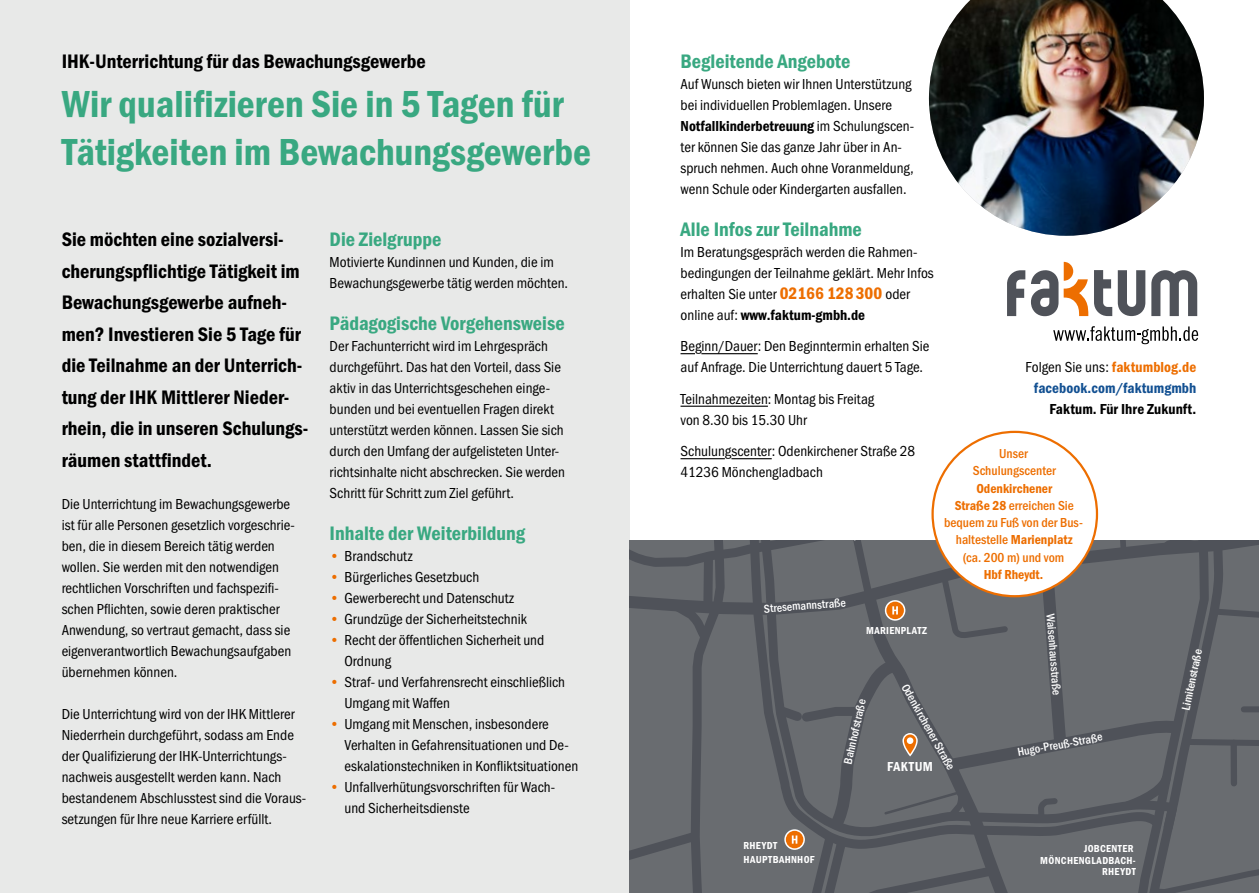
<style>
.page{position:relative;width:1259px;height:893px;background:#fff}
.page>*{position:absolute;margin:0;border:0;box-sizing:border-box;transform-origin:0 0}
.t1{font:39px/48.8px "Franklin Gothic URW Con Dem";color:#39a881}
.Precopy{font:20.25px/31.5px "Franklin Gothic URW Con Dem";color:#000}
.Copy{font:20.25px "Franklin Gothic URW Con Dem";color:#39a881}
.Precopy-2{font:20.25px "Franklin Gothic URW Con Dem";color:#39a881}
.Precopy-3{font:15px/21px "Franklin Gothic URW Con Boo";color:#000}
.Copy-2{font:15px/21px "Franklin Gothic URW Con Boo";color:#000}
.Copy-3{font:15px/21px "Franklin Gothic URW Con Dem";letter-spacing:.005em;color:#125092;text-align:right}
.Störer{font:500 13.5px/17.2px "Franklin Gothic URW Con";color:#ed6e00;text-align:center}
.t2{font:13.5px "Franklin Gothic URW Con Dem";letter-spacing:.03em;color:#fff}
.t3{font:500 12px "Franklin Gothic URW Con";color:#fff}
.t4{font:10.5px/11.4px "Franklin Gothic URW Con Dem";letter-spacing:.03em;color:#fff}
.s1{font-family:"Franklin Gothic URW Con Dem";color:#ed6e00}
.s2{font-family:"Franklin Gothic URW Con Dem"}
.s3{font-family:"Franklin Gothic URW Con Dem";font-size:17.25px;color:#ed6e00}
.s4{font-family:"Franklin Gothic URW Con Boo";color:#000}
.s5{color:#ed6e00}
.s6{color:#000}
.s7{font-family:"Franklin Gothic URW Con Dem";font-weight:400}
</style>
<div class="page">
<div style="left:0;top:0;width:629px;height:893px;background:#e8e9e8"></div>
<svg style="left:680px;top:353px;width:15px;height:1px"></svg>
<hr style="left:701px;top:353px;width:57px;height:1px;background:#000">
<hr style="left:680px;top:406px;width:88px;height:1px;background:#000">
<hr style="left:680px;top:458px;width:45px;height:1px;background:#000">
<hr style="left:731px;top:458px;width:40px;height:1px;background:#000">
<svg style="left:1007px;top:270px;width:18px;height:46px"></svg>
<svg style="left:1151px;top:270px;width:46px;height:46px"></svg>
<svg style="left:1094px;top:270px;width:51px;height:46px"></svg>
<svg style="left:1031px;top:262px;width:57px;height:54px"></svg>
<svg style="left:1053px;top:326px;width:145px;height:18px"></svg>
<img style="left:929px;top:0;width:275px;height:236px">
<svg style="left:629px;top:540px;width:630px;height:353px;background:#64666a"></svg>
<div style="left:932px;top:432px;width:165px;height:164px;background:#fff;border-radius:50%"></div>
<p class="Precopy" style="left:62px;top:44px;width:365px">IHK-Unterrichtung für das Bewachungsgewerbe</p>
<p class="t1" style="left:62px;top:77px;width:531px">Wir qualifizieren Sie in 5 Tagen für<br>Tätigkeiten im Bewachungsgewerbe</p>
<p class="Precopy" style="left:62px;top:223px;width:248px">Sie möchten eine sozialversi&shy;cherungspflichtige Tätigkeit im<br>Bewachungsgewerbe aufneh&shy;men? Investieren Sie 5 Tage für die Teilnahme an der Unterrich&shy;tung der IHK Mittlerer Nieder&shy;rhein, die in unseren Schulungs&shy;räumen stattfindet.</p>
<p class="Precopy-3" style="left:62px;top:493px;width:235px">Die Unterrichtung im Bewachungsgewerbe ist für alle Personen gesetzlich vorgeschrie&shy;ben, die in diesem Bereich tätig werden wollen. Sie werden mit den notwendigen rechtlichen Vorschriften und fachspezifi&shy;schen Pflichten, sowie deren praktischer Anwendung, so vertraut gemacht, dass sie eigenverantwortlich Bewachungsaufgaben übernehmen können.</p>
<p class="Precopy-3" style="left:62px;top:703px;width:246px">Die Unterrichtung wird von der IHK Mittlerer Niederrhein durchgeführt, sodass am Ende der Qualifizierung der IHK-Unterrichtungs&shy;nachweis ausgestellt werden kann. Nach bestandenem Abschlusstest sind die Voraus&shy;setzungen für Ihre neue Karriere erfüllt.</p>
<p class="Precopy-2" style="left:330px;top:226px;width:113px">Die Zielgruppe</p>
<p class="Precopy-3" style="left:330px;top:252px;width:240px">Motivierte Kundinnen und Kunden, die im<br>Bewachungsgewerbe tätig werden möchten.</p>
<p class="Copy" style="left:330px;top:310px;width:237px">Pädagogische Vorgehensweise</p>
<p class="Copy-2" style="left:330px;top:336px;width:237px">Der Fachunterricht wird im Lehrgespräch durchgeführt. Das hat den Vorteil, dass Sie aktiv in das Unterrichtsgeschehen einge&shy;bunden und bei eventuellen Fragen direkt unterstützt werden können. Lassen Sie sich durch den Umfang der aufgelisteten Unter&shy;richtsinhalte nicht abschrecken. Sie werden Schritt für Schritt zum Ziel geführt.</p>
<p class="Copy" style="left:330px;top:520px;width:197px">Inhalte der Weiterbildung</p>
<p class="Precopy-3" style="left:330px;top:546px;width:84px"><span class="s1">•</span> Brandschutz</p>
<p class="Precopy-3" style="left:330px;top:567px;width:151px"><span class="s1">•</span> Bürgerliches Gesetzbuch</p>
<p class="Precopy-3" style="left:330px;top:588px;width:186px"><span class="s1">•</span> Gewerberecht und Datenschutz</p>
<p class="Precopy-3" style="left:330px;top:609px;width:199px"><span class="s1">•</span> Grundzüge der Sicherheitstechnik</p>
<p class="Precopy-3" style="left:344px;top:630px;width:201px;text-indent:-15px"><span class="s1">•</span> Recht der öffentlichen Sicherheit und<br>Ordnung</p>
<p class="Precopy-3" style="left:344px;top:672px;width:222px;text-indent:-15px"><span class="s1">•</span> Straf- und Verfahrensrecht einschließlich<br>Umgang mit Waffen</p>
<p class="Precopy-3" style="left:344px;top:714px;width:235px;text-indent:-15px"><span class="s1">•</span> Umgang mit Menschen, insbesondere<br>Verhalten in Gefahrensituationen und De&shy;eskalationstechniken in Konfliktsituationen</p>
<p class="Precopy-3" style="left:344px;top:777px;width:212px;text-indent:-15px"><span class="s1">•</span> Unfallverhütungsvorschriften für Wach&shy;und Sicherheitsdienste</p>
<p class="Copy" style="left:680px;top:47px;width:171px">Begleitende Angebote</p>
<p class="Copy-2" style="left:680px;top:73px;width:235px">Auf Wunsch bieten wir Ihnen Unterstützung bei individuellen Problemlagen. Unsere <span class="s2">Notfallkinderbetreuung</span> im Schulungscen&shy;ter können Sie das ganze Jahr über in An&shy;spruch nehmen. Auch ohne Voranmeldung, wenn Schule oder Kindergarten ausfallen.</p>
<p class="Copy" style="left:680px;top:215px;width:183px">Alle Infos zur Teilnahme</p>
<p class="Copy-2" style="left:680px;top:241px;width:255px">Im Beratungsgespräch werden die Rahmen&shy;bedingungen der Teilnahme geklärt. Mehr Infos erhalten Sie unter <span class="s3">02166 128300</span> oder online auf: <span class="s2">www.faktum-gmbh.de</span></p>
<p class="Copy-2" style="left:680px;top:336px;width:250px">Beginn/Dauer: Den Beginntermin erhalten Sie auf Anfrage. Die Unterrichtung dauert 5 Tage.</p>
<p class="Copy-2" style="left:680px;top:388px;width:195px">Teilnahmezeiten: Montag bis Freitag von 8.30 bis 15.30 Uhr</p>
<p class="Copy-2" style="left:680px;top:441px;width:236px">Schulungscenter: Odenkirchener Straße 28<br>41236 Mönchengladbach</p>
<p class="Copy-3" style="left:1025px;top:356px;width:172px"><span class="s4">Folgen Sie uns:</span> <span class="s5">faktumblog.de </span>facebook.com/faktumgmbh<br><span class="s6">Faktum. Für Ihre Zukunft.</span></p>
<p class="Störer" style="left:944px;top:445px;width:140px">Unser<br>Schulungscenter<br><span class="s7">Odenkirchener<br>Straße 28</span> erreichen Sie bequem zu Fuß von der Bus&shy;haltestelle <span class="s7">Marienplatz<br></span>(ca. 200 m) und vom<br><span class="s7">Hbf Rheydt.</span></p>
<p class="t3" style="left:763px;top:600px;width:84px;rotate:-4deg">Stresemannstraße</p>
<p class="t4" style="left:866px;top:624px;width:62px">MARIENPLATZ</p>
<p class="t3" style="left:839px;top:762px;width:68px;rotate:-77deg">Bahnhofstraße</p>
<p class="t3" style="left:911px;top:681px;width:98px;rotate:61deg">Odenkirchener Straße</p>
<p class="t2" style="left:887px;top:757px;width:47px">FAKTUM</p>
<p class="t3" style="left:1058px;top:613px;width:84px;rotate:86deg">Waisenhausstraße</p>
<p class="t3" style="left:1016px;top:744px;width:88px;rotate:-10deg">Hugo-Preuß-Straße</p>
<p class="t4" style="left:743px;top:839px;width:73px;line-height:13.8px">RHEYDT<br>HAUPTBAHNHOF</p>
<p class="t4" style="left:1040px;top:843px;width:97px;text-align:right">JOBCENTER<br>MÖNCHENGLADBACH-<br>RHEYDT</p>
<p class="t3" style="left:1177px;top:708px;width:63px;rotate:-78deg">Limitenstraße</p>
</div>
